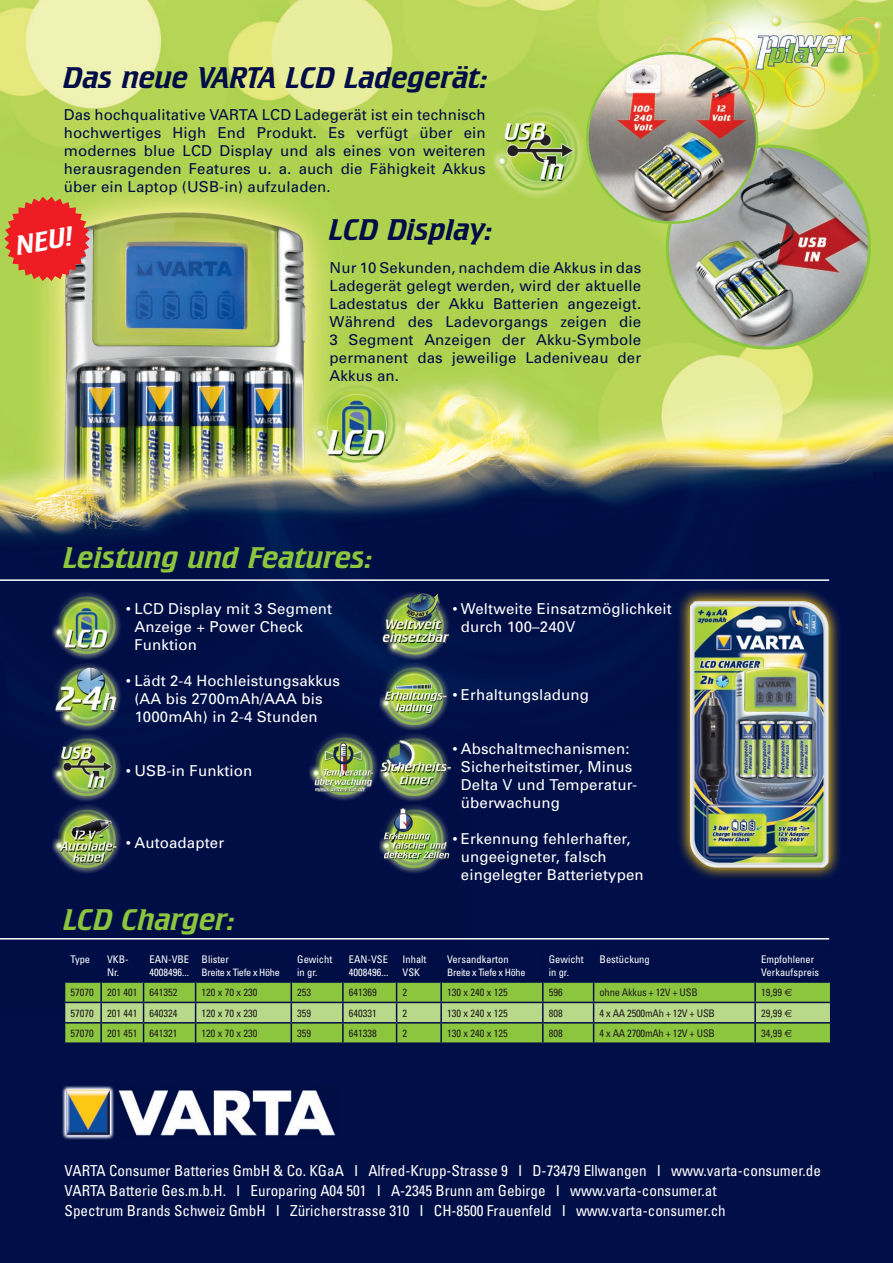
<style>
.page{position:relative;width:893px;height:1263px;background:#fff}
.page>*{position:absolute;margin:0;border:0;box-sizing:border-box;transform-origin:0 0}
.t1{font:italic 30px "Crillee BT";color:#000d46}
.t2{font:italic 30px "Crillee BT";color:#8bc63e}
.t3{font:italic 27.3px "Crillee BT";color:#fff}
.t4{font:condensed 15.15px/20.2px "Univers";color:#fff}
.t5{font:15px/18px "Univers";letter-spacing:.01em;color:#000d46;text-align:justify}
.t6{font:15px/18px "Univers";letter-spacing:.01em;color:#fff}
.t7{font:condensed 10.5px "Univers";color:#231f20}
.t8{font:condensed 10.5px/12.6px "Univers";color:#fff}
.t9{font:condensed 10.5px "Univers";letter-spacing:-.02em;color:#231f20}
.t10{font:condensed 10.2px "Univers";letter-spacing:-.03em;color:#fff}
.s1{font-family:"Euro Sans";font-stretch:normal}
</style>
<div class="page">
<img style="left:0;top:0;width:893px;height:1263px">
<img style="left:58px;top:1084px;width:279px;height:57px">
<hr style="left:0;top:938px;width:829px;height:1px;background:#fff">
<svg style="left:64px;top:983px;width:767px;height:59px;background:#8fbe55"></svg>
<hr style="left:64px;top:1042px;width:37px;height:2px;background:#000d46">
<hr style="left:101px;top:1042px;width:43px;height:2px;background:#000d46">
<hr style="left:144px;top:1042px;width:52px;height:2px;background:#000d46">
<hr style="left:196px;top:1042px;width:95px;height:2px;background:#000d46">
<hr style="left:291px;top:1042px;width:52px;height:2px;background:#000d46">
<hr style="left:343px;top:1042px;width:54px;height:2px;background:#000d46">
<hr style="left:397px;top:1042px;width:44px;height:2px;background:#000d46">
<hr style="left:441px;top:1042px;width:102px;height:2px;background:#000d46">
<hr style="left:543px;top:1042px;width:51px;height:2px;background:#000d46">
<hr style="left:594px;top:1042px;width:161px;height:2px;background:#000d46">
<hr style="left:755px;top:1042px;width:76px;height:2px;background:#000d46">
<hr style="left:65px;top:948px;width:36px;height:2px;background:#000d46">
<hr style="left:101px;top:948px;width:43px;height:2px;background:#000d46">
<hr style="left:100px;top:950px;width:2px;height:31px;background:#000d46">
<hr style="left:144px;top:948px;width:52px;height:2px;background:#000d46">
<hr style="left:143px;top:950px;width:1px;height:31px;background:#000d46">
<hr style="left:196px;top:948px;width:95px;height:2px;background:#000d46">
<hr style="left:195px;top:950px;width:1px;height:31px;background:#000d46">
<hr style="left:291px;top:948px;width:52px;height:2px;background:#000d46">
<hr style="left:291px;top:950px;width:1px;height:31px;background:#000d46">
<hr style="left:343px;top:948px;width:54px;height:2px;background:#000d46">
<hr style="left:342px;top:950px;width:2px;height:31px;background:#000d46">
<hr style="left:397px;top:948px;width:44px;height:2px;background:#000d46">
<hr style="left:396px;top:950px;width:1px;height:31px;background:#000d46">
<hr style="left:441px;top:948px;width:102px;height:2px;background:#000d46">
<hr style="left:440px;top:950px;width:2px;height:31px;background:#000d46">
<hr style="left:543px;top:948px;width:51px;height:2px;background:#000d46">
<hr style="left:542px;top:950px;width:2px;height:31px;background:#000d46">
<hr style="left:594px;top:948px;width:161px;height:2px;background:#000d46">
<hr style="left:593px;top:950px;width:1px;height:31px;background:#000d46">
<hr style="left:755px;top:948px;width:76px;height:2px;background:#000d46">
<hr style="left:754px;top:950px;width:2px;height:31px;background:#000d46">
<hr style="left:830px;top:950px;width:1px;height:31px;background:#000d46">
<hr style="left:64px;top:981px;width:37px;height:2px;background:#000d46">
<hr style="left:101px;top:981px;width:43px;height:2px;background:#000d46">
<hr style="left:144px;top:981px;width:52px;height:2px;background:#000d46">
<hr style="left:196px;top:981px;width:95px;height:2px;background:#000d46">
<hr style="left:291px;top:981px;width:52px;height:2px;background:#000d46">
<hr style="left:343px;top:981px;width:54px;height:2px;background:#000d46">
<hr style="left:397px;top:981px;width:44px;height:2px;background:#000d46">
<hr style="left:441px;top:981px;width:102px;height:2px;background:#000d46">
<hr style="left:543px;top:981px;width:51px;height:2px;background:#000d46">
<hr style="left:594px;top:981px;width:161px;height:2px;background:#000d46">
<hr style="left:755px;top:981px;width:76px;height:2px;background:#000d46">
<svg style="left:675px;top:586px;width:205px;height:330px;background:#121c42"></svg>
<img style="left:690px;top:601px;width:139px;height:267px">
<img style="left:310px;top:731px;width:70px;height:72px">
<img style="left:52px;top:590px;width:70px;height:285px">
<img style="left:380px;top:590px;width:70px;height:285px">
<img style="left:644px;top:0;width:249px;height:161px">
<img style="left:310px;top:377px;width:96px;height:97px">
<svg style="left:4px;top:197px;width:86px;height:84px;background:#db4f37"></svg>
<img style="left:667px;top:146px;width:202px;height:202px;border-radius:99px">
<img style="left:587px;top:53px;width:170px;height:170px;border-radius:85px">
<img style="left:492px;top:104px;width:96px;height:97px">
<hr style="left:0;top:579px;width:829px;height:2px;background:#fff">
<h1 class="t1" style="left:64px;top:59px;width:427px">Das neue VARTA LCD Ladegerät:</h1>
<p class="t5" style="left:64px;top:106px;width:424px">Das hochqualitative VARTA LCD Ladegerät ist ein technisch hochwertiges High End Produkt. Es verfügt über ein modernes blue LCD Display und als eines von weiteren herausragenden Features u. a. auch die Fähigkeit Akkus über ein Laptop (USB-in) aufzuladen.</p>
<h2 class="t3" style="left:14px;top:229px;width:59px;rotate:-10deg">NEU!</h2>
<h1 class="t1" style="left:330px;top:211px;width:166px">LCD Display:</h1>
<p class="t5" style="left:330px;top:259px;width:313px">Nur 10 Sekunden, nachdem die Akkus in das Ladegerät gelegt werden, wird der aktuelle Ladestatus der Akku Batterien angezeigt.<br>Während des Ladevorgangs zeigen die 3 Segment Anzeigen der Akku-Symbole permanent das jeweilige Ladeniveau der Akkus an.</p>
<h1 class="t2" style="left:64px;top:539px;width:312px">Leistung und Features:</h1>
<p class="t6" style="left:134px;top:600px;width:199px;text-indent:-9px">• LCD Display mit 3 Segment<br>Anzeige + Power Check<br>Funktion</p>
<p class="t6" style="left:134px;top:672px;width:207px;text-indent:-9px">• Lädt 2-4 Hochleistungsakkus (AA bis 2700mAh/AAA bis<br>1000mAh) in 2-4 Stunden</p>
<p class="t6" style="left:126px;top:762px;width:128px">• USB-in Funktion</p>
<p class="t6" style="left:126px;top:834px;width:100px">• Autoadapter</p>
<p class="t6" style="left:461px;top:600px;width:213px;text-indent:-9px">• Weltweite Einsatzmöglichkeit durch 100–240V</p>
<p class="t6" style="left:452px;top:685px;width:138px">• Erhaltungsladung</p>
<p class="t6" style="left:461px;top:739px;width:178px;text-indent:-9px">• Abschaltmechanismen:<br>Sicherheitstimer, Minus<br>Delta V und Temperatur&shy;überwachung</p>
<p class="t6" style="left:461px;top:829px;width:184px;text-indent:-9px">• Erkennung fehlerhafter, ungeeigneter, falsch eingelegter Batterietypen</p>
<h1 class="t2" style="left:64px;top:901px;width:174px">LCD Charger:</h1>
<p class="t8" style="left:71px;top:953px;width:21px">Type</p>
<p class="t8" style="left:107px;top:953px;width:23px">VKB-<br>Nr.</p>
<p class="t8" style="left:150px;top:953px;width:41px">EAN-VBE<br>4008496...</p>
<p class="t8" style="left:202px;top:953px;width:29px">Blister</p>
<p class="t10" style="left:202px;top:965px;width:80px">Breite x Tiefe x Höhe</p>
<p class="t8" style="left:297px;top:953px;width:36px">Gewicht in gr.</p>
<p class="t8" style="left:349px;top:953px;width:41px">EAN-VSE<br>4008496...</p>
<p class="t8" style="left:403px;top:953px;width:25px">Inhalt<br>VSK</p>
<p class="t8" style="left:447px;top:953px;width:63px">Versandkarton</p>
<p class="t10" style="left:447px;top:965px;width:80px">Breite x Tiefe x Höhe</p>
<p class="t8" style="left:549px;top:953px;width:36px">Gewicht in gr.</p>
<p class="t8" style="left:600px;top:953px;width:52px">Bestückung</p>
<p class="t8" style="left:761px;top:953px;width:59px">Empfohlener<br>Verkaufspreis</p>
<p class="t7" style="left:71px;top:986px;width:25px">57070</p>
<p class="t7" style="left:107px;top:986px;width:72px">201 401 641352</p>
<p class="t7" style="left:202px;top:986px;width:57px">120 x 70 x 230</p>
<p class="t7" style="left:297px;top:986px;width:15px">253</p>
<p class="t7" style="left:349px;top:986px;width:29px">641369</p>
<p class="t7" style="left:403px;top:986px;width:6px">2</p>
<p class="t7" style="left:447px;top:986px;width:62px">130 x 240 x 125</p>
<p class="t7" style="left:549px;top:986px;width:15px">596</p>
<p class="t9" style="left:600px;top:986px;width:100px">ohne Akkus + 12V + USB</p>
<p class="t7" style="left:761px;top:986px;width:33px">19,99 <span class="s1">E</span></p>
<p class="t7" style="left:71px;top:1006px;width:25px">57070</p>
<p class="t7" style="left:107px;top:1006px;width:72px">201 441 640324</p>
<p class="t7" style="left:202px;top:1006px;width:57px">120 x 70 x 230</p>
<p class="t7" style="left:297px;top:1006px;width:15px">359</p>
<p class="t7" style="left:349px;top:1006px;width:29px">640331</p>
<p class="t7" style="left:403px;top:1006px;width:6px">2</p>
<p class="t7" style="left:447px;top:1006px;width:62px">130 x 240 x 125</p>
<p class="t7" style="left:549px;top:1006px;width:15px">808</p>
<p class="t9" style="left:600px;top:1006px;width:117px">4 x AA 2500mAh + 12V + USB</p>
<p class="t7" style="left:761px;top:1006px;width:33px">29,99 <span class="s1">E</span></p>
<p class="t7" style="left:70px;top:1027px;width:25px">57070</p>
<p class="t7" style="left:107px;top:1027px;width:72px">201 451 641321</p>
<p class="t7" style="left:202px;top:1027px;width:57px">120 x 70 x 230</p>
<p class="t7" style="left:297px;top:1027px;width:15px">359</p>
<p class="t7" style="left:349px;top:1027px;width:29px">641338</p>
<p class="t7" style="left:403px;top:1027px;width:6px">2</p>
<p class="t7" style="left:447px;top:1027px;width:62px">130 x 240 x 125</p>
<p class="t7" style="left:549px;top:1027px;width:15px">808</p>
<p class="t9" style="left:600px;top:1027px;width:117px">4 x AA 2700mAh + 12V + USB</p>
<p class="t7" style="left:761px;top:1027px;width:33px">34,99 <span class="s1">E</span></p>
<p class="t4" style="left:65px;top:1160px;width:758px">VARTA Consumer Batteries GmbH &amp; Co. KGaA I Alfred-Krupp-Strasse 9 I D-73479 Ellwangen I www.varta-consumer.de<br>VARTA Batterie Ges.m.b.H. I Europaring A04 501 I A-2345 Brunn am Gebirge I www.varta-consumer.at<br>Spectrum Brands Schweiz GmbH I Züricherstrasse 310 I CH-8500 Frauenfeld I www.varta-consumer.ch</p>
</div>
